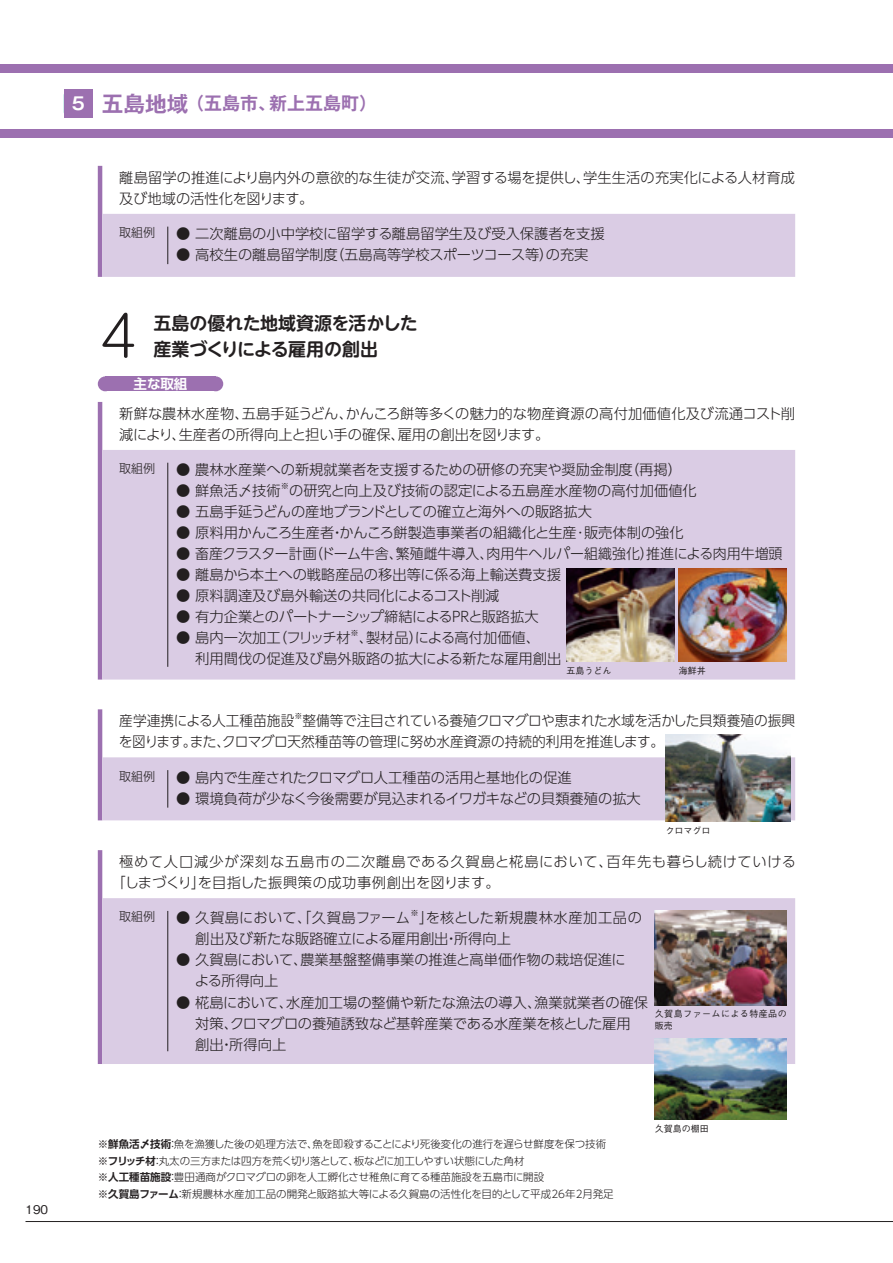
<style>
.page{position:relative;width:893px;height:1263px;background:#fff}
.page>*{position:absolute;margin:0;border:0;box-sizing:border-box;transform-origin:0 0}
.t1{font:300 55.5px "UD Shin M Go Pro";color:#231f20}
.t2{font:700 18px/25.5px "UD Shin M Go Pro De";letter-spacing:-.01em;color:#231f20}
.t3{font:700 18px "Gothic MB101 Pr 6 De";color:#9c70b0}
.t4{font:300 14.25px/21px "UD Shin Go Pro";color:#231f20}
.t5{font:300 14.25px/21px "UD Shin Go Pro";letter-spacing:-.02em;color:#231f20;scale:.96 1}
.t6{font:300 14.25px/21px "UD Shin Go Pro";letter-spacing:.04em;color:#231f20}
.t7{font:300 14.25px "UD Shin Go Pro";letter-spacing:-.035em;color:#231f20}
.t8{font:300 14.25px "UD Shin Go Pro";color:#231f20;scale:.96 1}
.t9{font:700 13.5px "UD Shin Go Pro De";color:#fff}
.t10{font:300 12px "UD Shin Go Pro";color:#231f20}
.t11{font:500 12px "Gothic BBB Pr 5";color:#231f20}
.t12{font:300 10.5px/16.5px "UD Shin Go Pro";letter-spacing:-.02em;color:#231f20}
.t13{font:500 9px "Gothic BBB Pr 6";color:#231f20}
.t14{font:500 9px/12px "Gothic BBB Pr 6";letter-spacing:.05em;color:#231f20}
.t15{font:300 8.25px "UD Shin Go Pro";color:#231f20}
.t16{font:300 8.25px "UD Shin Go Pro";color:#231f20;scale:.96 1}
.s1{font-size:17.25px;color:#fff}
.s2{font-size:21.6px}
.s3{font-family:"UD Shin Go Pro De";font-weight:700}
</style>
<div class="page">
<hr style="left:26px;top:1221px;width:867px;height:1px;background:#231f20">
<div style="left:0;top:64px;width:893px;height:74px;background:#9c70b0"></div>
<div style="left:0;top:73px;width:893px;height:55px;background:#fff"></div>
<div style="left:64px;top:89px;width:29px;height:29px;background:#9c70b0"></div>
<svg style="left:98px;top:166px;width:697px;height:111px"></svg>
<hr style="left:167px;top:227px;width:1px;height:37px;background:#231f20">
<div style="left:98px;top:376px;width:15px;height:15px;background:#9c70b0;border-radius:50%"></div>
<div style="left:208px;top:376px;width:15px;height:15px;background:#9c70b0;border-radius:50%"></div>
<div style="left:105px;top:376px;width:111px;height:15px;background:#9c70b0"></div>
<svg style="left:98px;top:402px;width:4px;height:277px"></svg>
<div style="left:102px;top:450px;width:693px;height:229px;background:#dacce4"></div>
<hr style="left:167px;top:463px;width:1px;height:204px;background:#231f20">
<svg style="left:98px;top:709px;width:697px;height:111px"></svg>
<hr style="left:167px;top:770px;width:1px;height:38px;background:#231f20">
<svg style="left:98px;top:850px;width:4px;height:214px"></svg>
<div style="left:102px;top:898px;width:693px;height:166px;background:#dacce4"></div>
<hr style="left:167px;top:911px;width:1px;height:140px;background:#231f20">
<img style="left:655px;top:910px;width:132px;height:95px">
<img style="left:679px;top:568px;width:107px;height:94px">
<img style="left:566px;top:568px;width:108px;height:93px">
<img style="left:665px;top:735px;width:126px;height:86px">
<img style="left:655px;top:1038px;width:132px;height:81px">
<p class="t3" style="left:72px;top:89px;width:307px"><span class="s1">5</span> <span class="s2">五島地域</span> （五島市、新上五島町）</p>
<p class="t4" style="left:119px;top:166px;width:677px">離島留学の推進により島内外の意欲的な生徒が交流、学習する場を提供し、学生生活の充実化による人材育成及び地域の活性化を図ります。</p>
<p class="t10" style="left:119px;top:223px;width:37px">取組例</p>
<p class="t4" style="left:176px;top:223px;width:430px">● 二次離島の小中学校に留学する離島留学生及び受入保護者を支援</p>
<p class="t4" style="left:176px;top:244px;width:414px">● 高校生の離島留学制度（五島高等学校スポーツコース等）の充実</p>
<h1 class="t1" style="left:100px;top:291px;width:38px">4</h1>
<p class="t2" style="left:154px;top:309px;width:266px">五島の優れた地域資源を活かした産業づくりによる雇用の創出</p>
<p class="t9" style="left:134px;top:373px;width:55px">主な取組</p>
<p class="t4" style="left:119px;top:402px;width:677px">新鮮な農林水産物、五島手延うどん、かんころ餅等多くの魅力的な物産資源の高付加価値化及び流通コスト削減により、生産者の所得向上と担い手の確保、雇用の創出を図ります。</p>
<p class="t10" style="left:119px;top:459px;width:37px">取組例</p>
<p class="t4" style="left:176px;top:459px;width:507px">● 農林水産業への新規就業者を支援するための研修の充実や奨励金制度（再掲）</p>
<p class="t4" style="left:176px;top:480px;width:106px">● 鮮魚活〆技術</p>
<p class="t15" style="left:281px;top:479px;width:10px">※</p>
<p class="t4" style="left:289px;top:480px;width:409px">の研究と向上及び技術の認定による五島産水産物の高付加価値化</p>
<p class="t4" style="left:176px;top:501px;width:417px">● 五島手延うどんの産地ブランドとしての確立と海外への販路拡大</p>
<p class="t4" style="left:176px;top:522px;width:509px">● 原料用かんころ生産者・かんころ餅製造事業者の組織化と生産･販売体制の強化</p>
<p class="t4" style="left:176px;top:543px;width:608px">● 畜産クラスター計画（ドーム牛舎、繁殖雌牛導入、肉用牛ヘルパー組織強化）推進による肉用牛増頭</p>
<p class="t4" style="left:176px;top:564px;width:386px">● 離島から本土への戦略産品の移出等に係る海上輸送費支援</p>
<p class="t4" style="left:176px;top:585px;width:325px">● 原料調達及び島外輸送の共同化によるコスト削減</p>
<p class="t7" style="left:176px;top:605px;width:364px">● 有力企業とのパートナーシップ締結によるPRと販路拡大</p>
<p class="t4" style="left:176px;top:627px;width:176px">● 島内一次加工（フリッチ材</p>
<p class="t15" style="left:351px;top:626px;width:10px">※</p>
<p class="t4" style="left:176px;top:627px;width:387px;text-indent:183px">、製材品）による高付加価値、<br>　 利用間伐の促進及び島外販路の拡大による新たな雇用創出</p>
<p class="t13" style="left:566px;top:663px;width:46px">五島うどん</p>
<p class="t13" style="left:679px;top:663px;width:28px">海鮮丼</p>
<p class="t8" style="left:119px;top:709px;width:184px">産学連携による人工種苗施設</p>
<p class="t16" style="left:294px;top:709px;width:10px">※</p>
<p class="t5" style="left:119px;top:710px;width:706px;text-indent:183px">整備等で注目されている養殖クロマグロや恵まれた水域を活かした貝類養殖の振興を図ります。また、クロマグロ天然種苗等の管理に努め水産資源の持続的利用を推進します。</p>
<p class="t10" style="left:119px;top:766px;width:37px">取組例</p>
<p class="t4" style="left:176px;top:766px;width:397px">● 島内で生産されたクロマグロ人工種苗の活用と基地化の促進</p>
<p class="t4" style="left:176px;top:787px;width:466px">● 環境負荷が少なく今後需要が見込まれるイワガキなどの貝類養殖の拡大</p>
<p class="t13" style="left:665px;top:823px;width:46px">クロマグロ</p>
<p class="t6" style="left:112px;top:850px;width:686px;text-indent:8px">極めて人口減少が深刻な五島市の二次離島である久賀島と椛島において、百年先も暮らし続けていける「しまづくり」を目指した振興策の成功事例創出を図ります。</p>
<p class="t10" style="left:119px;top:907px;width:37px">取組例</p>
<p class="t4" style="left:176px;top:907px;width:235px">● 久賀島において、「久賀島ファーム</p>
<p class="t15" style="left:410px;top:907px;width:10px">※</p>
<p class="t4" style="left:176px;top:907px;width:467px;text-indent:243px">」を核とした新規農林水産加工品の　 創出及び新たな販路確立による雇用創出・所得向上</p>
<p class="t4" style="left:176px;top:949px;width:451px">● 久賀島において、農業基盤整備事業の推進と高単価作物の栽培促進に　 よる所得向上</p>
<p class="t4" style="left:176px;top:991px;width:473px">● 椛島において、水産加工場の整備や新たな漁法の導入、漁業就業者の確保　 対策、クロマグロの養殖誘致など基幹産業である水産業を核とした雇用　 創出・所得向上</p>
<p class="t14" style="left:655px;top:1007px;width:133px">久賀島ファームによる特産品の販売</p>
<p class="t11" style="left:26px;top:1200px;width:24px">190</p>
<p class="t12" style="left:98px;top:1136px;width:517px"><span class="s3">※鮮魚活〆技術</span>：魚を漁獲した後の処理方法で、魚を即殺することにより死後変化の進行を遅らせ鮮度を保つ技術<span class="s3">※フリッチ材</span>：丸太の三方または四方を荒く切り落として、板などに加工しやすい状態にした角材<br><span class="s3">※人工種苗施設</span>：豊田通商がクロマグロの卵を人工孵化させ稚魚に育てる種苗施設を五島市に開設<br><span class="s3">※久賀島ファーム</span>：新規農林水産加工品の開発と販路拡大等による久賀島の活性化を目的として平成26年2月発足</p>
<p class="t13" style="left:655px;top:1121px;width:55px">久賀島の棚田</p>
</div>
